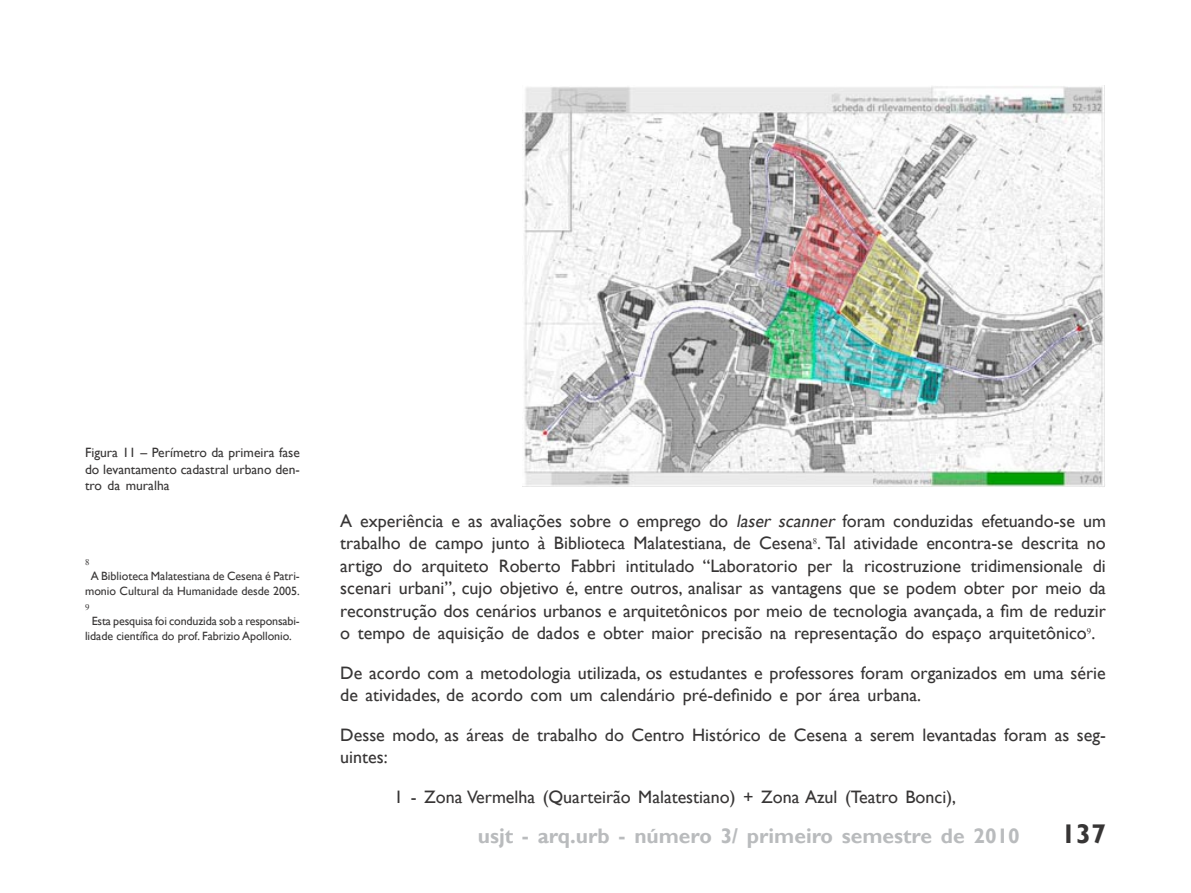
<style>
.page{position:relative;width:1191px;height:893px;background:#fff}
.page>*{position:absolute;margin:0;border:0;box-sizing:border-box;transform-origin:0 0}
.t1{font:700 27px "Gill Sans";color:#373535}
.t2{font:700 21px "Gill Sans";color:#b9bbbd}
.TEXTO{font:18px/22.5px "Gill Sans";color:#373535}
.FIGURA{font:13.5px/16.5px "Gill Sans";color:#373535;text-align:justify}
.RODAPE{font:12px/15px "Gill Sans";letter-spacing:-.005em;color:#373535;text-align:center}
.RODAPE-2{font:8.7px "Times New Roman";color:#373535}
.s1{font-style:italic}
</style>
<div class="page">
<img style="left:522px;top:85px;width:583px;height:402px">
<p class="FIGURA" style="left:85px;top:445px;width:216px">Figura 11 – Perímetro da primeira fase do levantamento cadastral urbano den&shy;tro da muralha</p>
<p class="RODAPE-2" style="left:85px;top:556px;width:6px">8</p>
<p class="RODAPE" style="left:85px;top:569px;width:216px">A Biblioteca Malatestiana de Cesena é Patri&shy;monio Cultural da Humanidade desde 2005.</p>
<p class="RODAPE-2" style="left:85px;top:601px;width:6px">9</p>
<p class="RODAPE" style="left:85px;top:614px;width:216px;text-align:left;text-indent:7px">Esta pesquisa foi conduzida sob a responsabi&shy;lidade científica do prof. Fabrizio Apollonio.</p>
<p class="TEXTO" style="left:340px;top:510px;width:767px;text-align:justify">A experiência e as avaliações sobre o emprego do <span class="s1">laser scanner</span> foram conduzidas efetuando-se um trabalho de campo junto à Biblioteca Malatestiana, de Cesena<sup>8</sup>. Tal atividade encontra-se descrita no artigo do arquiteto Roberto Fabbri intitulado “Laboratorio per la ricostruzione tridimensionale di scenari urbani”, cujo objetivo é, entre outros, analisar as vantagens que se podem obter por meio da reconstrução dos cenários urbanos e arquitetônicos por meio de tecnologia avançada, a fim de reduzir o tempo de aquisição de dados e obter maior precisão na representação do espaço arquitetônico<sup>9</sup>.</p>
<p class="TEXTO" style="left:340px;top:662px;width:767px">De acordo com a metodologia utilizada, os estudantes e professores foram organizados em uma série de atividades, de acordo com um calendário pré-definido e por área urbana.</p>
<p class="TEXTO" style="left:340px;top:724px;width:767px">Desse modo, as áreas de trabalho do Centro Histórico de Cesena a serem levantadas foram as seg&shy;uintes:</p>
<p class="TEXTO" style="left:394px;top:786px;width:563px">1 - Zona Vermelha (Quarteirão Malatestiano) + Zona Azul (Teatro Bonci),</p>
<p class="t2" style="left:478px;top:823px;width:543px">usjt - arq.urb - número 3/ primeiro semestre de 2010</p>
<h1 class="t1" style="left:1061px;top:817px;width:46px">137</h1>
</div>
